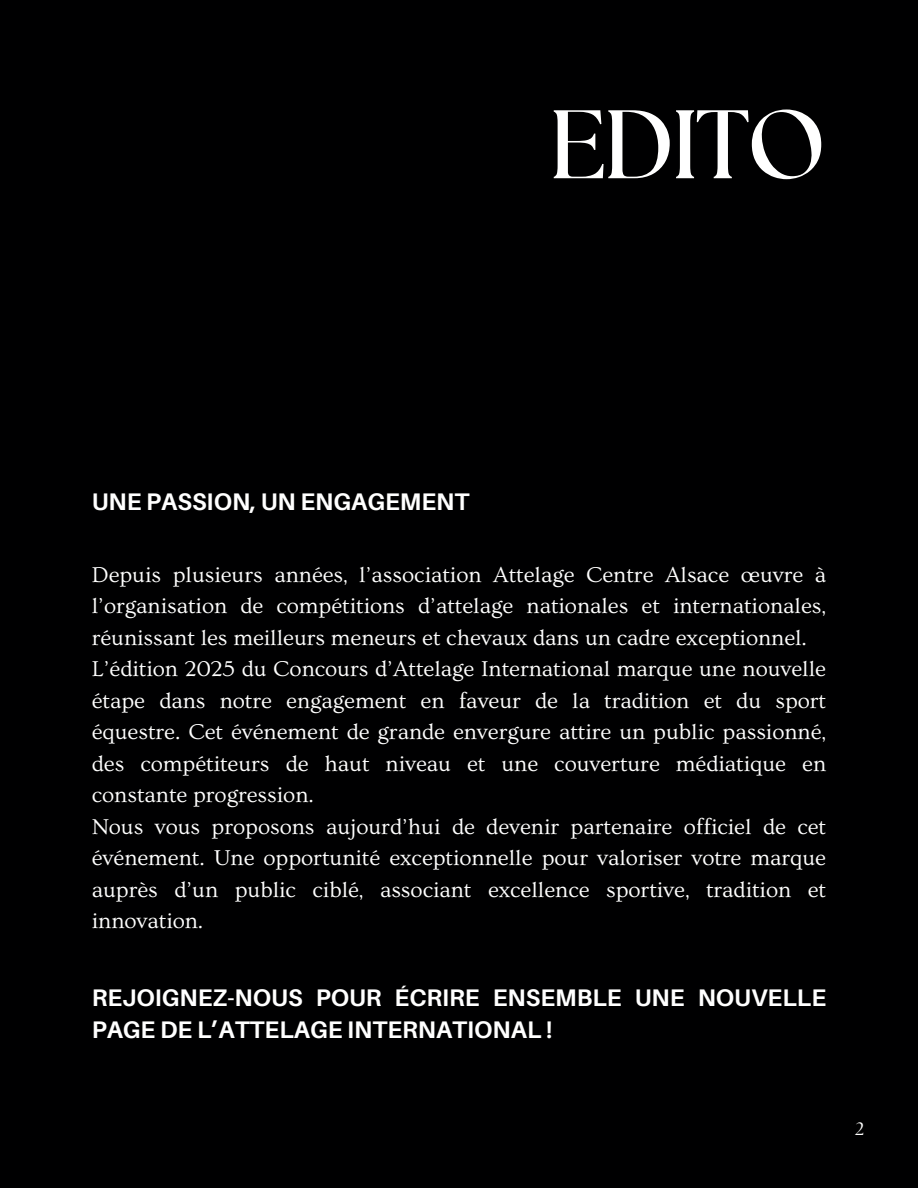
<style>
.page{position:relative;width:918px;height:1188px;background:#000001}
.page>*{position:absolute;margin:0;border:0;box-sizing:border-box;transform-origin:0 0}
.t1{font:700 97.05px "The Seasons";letter-spacing:-.035em;color:#fff}
.t2{font:700 24px/32.7px "Aileron";color:#fff}
.t3{font:22.5px/31.5px "Ovo";color:#fff;text-align:justify}
.t4{font:18px "The Seasons";color:#fff}
</style>
<div class="page">
<p class="t1" style="left:549px;top:101px;width:279px">EDITO</p>
<h1 class="t2" style="left:92px;top:485px;width:379px">UNE PASSION, UN ENGAGEMENT</h1>
<h2 class="t3" style="left:92px;top:559px;width:736px">Depuis plusieurs années, l’association Attelage Centre Alsace œuvre à l’organisation de compétitions d’attelage nationales et internationales, réunissant les meilleurs meneurs et chevaux dans un cadre exceptionnel.</h2>
<p class="t3" style="left:92px;top:653px;width:736px">L’édition 2025 du Concours d’Attelage International marque une nouvelle étape dans notre engagement en faveur de la tradition et du sport équestre. Cet événement de grande envergure attire un public passionné, des compétiteurs de haut niveau et une couverture médiatique en constante progression.</p>
<p class="t3" style="left:92px;top:811px;width:736px">Nous vous proposons aujourd’hui de devenir partenaire officiel de cet événement. Une opportunité exceptionnelle pour valoriser votre marque auprès d’un public ciblé, associant excellence sportive, tradition et innovation.</p>
<p class="t2" style="left:92px;top:980px;width:736px">REJOIGNEZ-NOUS POUR ÉCRIRE ENSEMBLE UNE NOUVELLE<br>PAGE DE L’ATTELAGE INTERNATIONAL !</p>
<h2 class="t4" style="left:855px;top:1121px;width:10px">2</h2>
</div>
